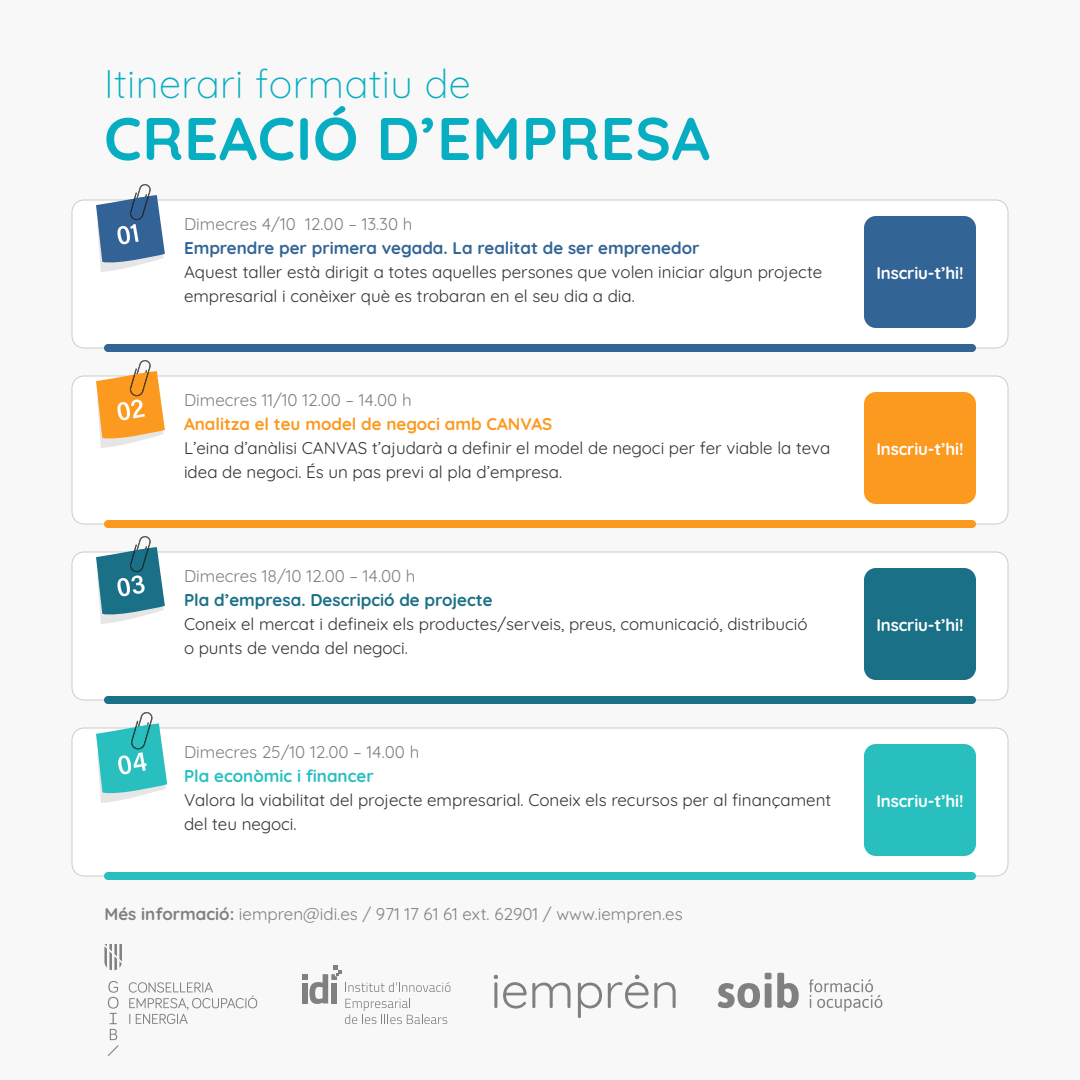
<style>
.page{position:relative;width:1080px;height:1080px;background:#f8f8f8}
.page>*{position:absolute;margin:0;border:0;box-sizing:border-box;transform-origin:0 0}
.t1{font:700 60px "Quicksand";letter-spacing:.01em;color:#07aec1}
.t2{font:300 40px "Quicksand";letter-spacing:.01em;color:#07aec1}
.t3{font:17px/24px "Quicksand";color:#333}
.t4{font:17px "Quicksand";color:#808080}
.t5{font:700 17px "Quicksand";letter-spacing:-.01em;color:#fff}
.t6{font:700 17px "Quicksand";color:#326496}
.t7{font:700 17px "Quicksand";color:#fc991f}
.t8{font:700 17px "Quicksand";color:#1a7087}
.t9{font:700 17px "Quicksand";color:#29bfbf}
.s1{font-weight:700}
</style>
<div class="page">
<div style="left:72px;top:200px;width:936px;height:148px;background:#fff;border-radius:12px"></div>
<div style="left:72px;top:376px;width:936px;height:148px;background:#fff;border-radius:12px"></div>
<div style="left:72px;top:552px;width:936px;height:148px;background:#fff;border-radius:12px"></div>
<div style="left:72px;top:728px;width:936px;height:148px;background:#fff;border-radius:12px"></div>
<svg style="left:96px;top:184px;width:69px;height:88px"></svg>
<svg style="left:96px;top:360px;width:69px;height:88px"></svg>
<svg style="left:96px;top:536px;width:69px;height:88px"></svg>
<svg style="left:96px;top:712px;width:71px;height:91px"></svg>
<div style="left:104px;top:344px;width:872px;height:8px;background:#326496;border-radius:4px"></div>
<div style="left:104px;top:520px;width:872px;height:8px;background:#fc991f;border-radius:4px"></div>
<div style="left:104px;top:696px;width:872px;height:8px;background:#1a7087;border-radius:4px"></div>
<div style="left:104px;top:872px;width:872px;height:8px;background:#29bfbf;border-radius:4px"></div>
<div style="left:864px;top:216px;width:112px;height:112px;background:#326496;border-radius:12px"></div>
<div style="left:864px;top:392px;width:112px;height:112px;background:#fc991f;border-radius:12px"></div>
<div style="left:864px;top:568px;width:112px;height:112px;background:#1a7087;border-radius:12px"></div>
<div style="left:864px;top:744px;width:112px;height:112px;background:#29bfbf;border-radius:12px"></div>
<svg style="left:302px;top:965px;width:149px;height:59px"></svg>
<svg style="left:129px;top:982px;width:128px;height:42px"></svg>
<svg style="left:108px;top:981px;width:11px;height:75px"></svg>
<svg style="left:104px;top:944px;width:18px;height:26px"></svg>
<svg style="left:494px;top:975px;width:76px;height:34px"></svg>
<svg style="left:578px;top:983px;width:24px;height:35px"></svg>
<svg style="left:608px;top:975px;width:68px;height:34px"></svg>
<svg style="left:809px;top:979px;width:73px;height:32px"></svg>
<svg style="left:718px;top:973px;width:81px;height:35px"></svg>
<h2 class="t2" style="left:104px;top:53px;width:368px">Itinerari formatiu de</h2>
<h1 class="t1" style="left:104px;top:92px;width:608px">CREACIÓ D’EMPRESA</h1>
<p class="t4" style="left:184px;top:211px;width:230px">Dimecres 4/10 12.00 – 13.30 h</p>
<p class="t6" style="left:184px;top:235px;width:517px">Emprendre per primera vegada. La realitat de ser emprenedor</p>
<p class="t3" style="left:184px;top:258px;width:640px">Aquest taller està dirigit a totes aquelles persones que volen iniciar algun projecte empresarial i conèixer què es trobaran en el seu dia a dia.</p>
<p class="t4" style="left:184px;top:387px;width:229px">Dimecres 11/10 12.00 – 14.00 h</p>
<p class="t7" style="left:184px;top:411px;width:370px">Analitza el teu model de negoci amb CANVAS</p>
<p class="t3" style="left:184px;top:434px;width:648px">L’eina d’anàlisi CANVAS t’ajudarà a definir el model de negoci per fer viable la teva idea de negoci. És un pas previ al pla d’empresa.</p>
<p class="t4" style="left:184px;top:563px;width:233px">Dimecres 18/10 12.00 – 14.00 h</p>
<p class="t8" style="left:184px;top:587px;width:310px">Pla d’empresa. Descripció de projecte</p>
<p class="t3" style="left:184px;top:610px;width:625px">Coneix el mercat i defineix els productes/serveis, preus, comunicació, distribució o punts de venda del negoci.</p>
<p class="t4" style="left:184px;top:739px;width:237px">Dimecres 25/10 12.00 – 14.00 h</p>
<p class="t9" style="left:184px;top:763px;width:191px">Pla econòmic i financer</p>
<p class="t3" style="left:184px;top:786px;width:649px">Valora la viabilitat del projecte empresarial. Coneix els recursos per al finançament del teu negoci.</p>
<p class="t4" style="left:104px;top:901px;width:580px"><span class="s1">Més informació:</span> iempren@idi.es / 971 17 61 61 ext. 62901 / www.iempren.es</p>
<p class="t5" style="left:876px;top:259px;width:89px">Inscriu-t’hi!</p>
<p class="t5" style="left:876px;top:435px;width:89px">Inscriu-t’hi!</p>
<p class="t5" style="left:876px;top:611px;width:89px">Inscriu-t’hi!</p>
<p class="t5" style="left:876px;top:787px;width:89px">Inscriu-t’hi!</p>
</div>
